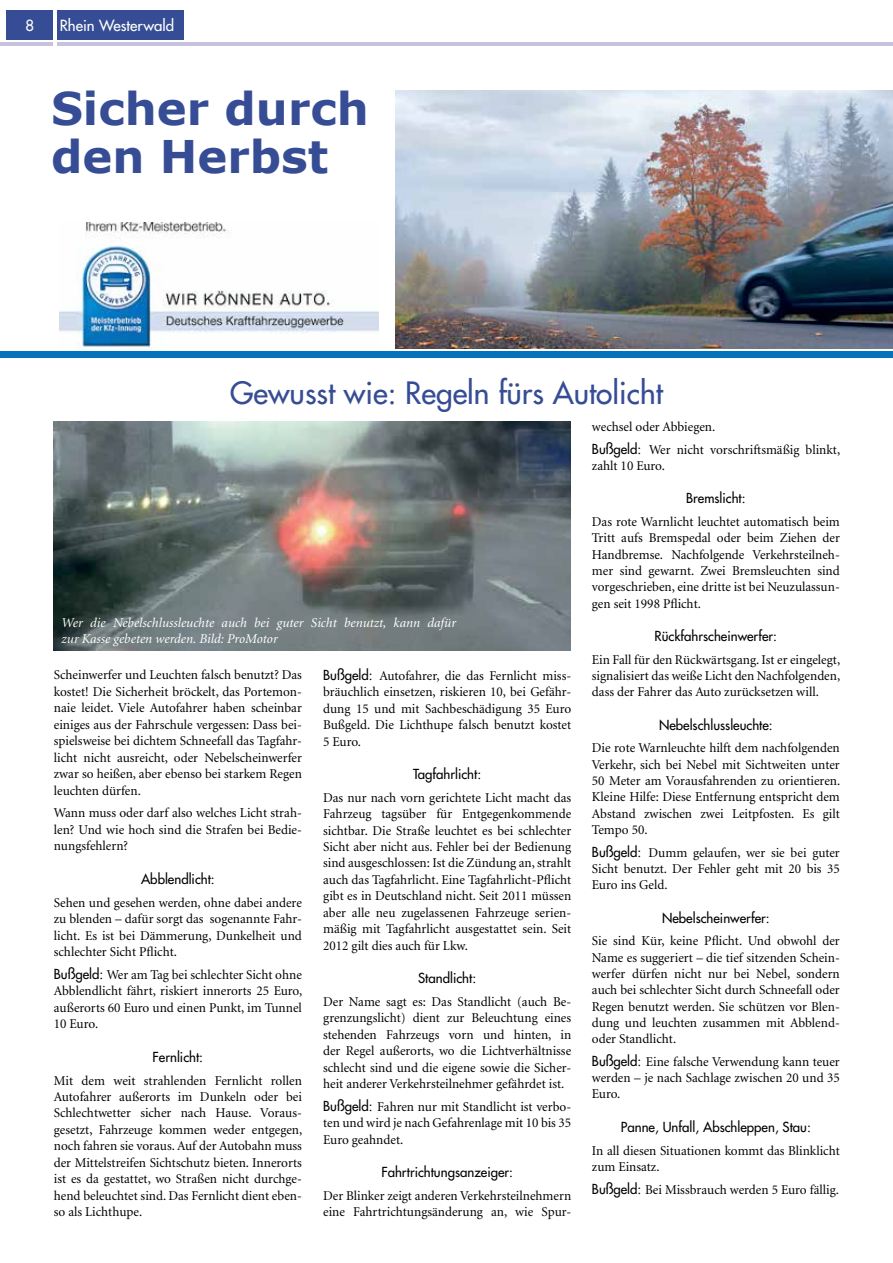
<style>
.page{position:relative;width:893px;height:1263px;background:#fff}
.page>*{position:absolute;margin:0;border:0;box-sizing:border-box;transform-origin:0 0}
.t1{font:700 45px/48px "Verdana";color:#364d95}
.t2{font:30px "Futura LT";color:#364d95}
.t3{font:15px "Futura LT";color:#fff}
.t4{font:13.5px/16.4px "Minion LT";color:#000;text-align:justify}
.t5{font:13.5px "Futura LT";color:#000}
.t6{font:italic 13.5px/16.2px "Minion LT";color:#fff}
.s1{font-family:"Futura LT"}
</style>
<div class="page">
<hr style="left:0;top:43px;width:893px;height:3px;background:#c7c2de">
<div style="left:6px;top:10px;width:177px;height:30px;background:#364d95"></div>
<hr style="left:53px;top:0;width:3px;height:46px;background:#fff">
<img style="left:395px;top:90px;width:498px;height:258px">
<img style="left:60px;top:222px;width:319px;height:127px">
<div style="left:0;top:351px;width:893px;height:6px;background:#0472bd"></div>
<img style="left:53px;top:421px;width:518px;height:230px">
<p class="t3" style="left:25px;top:15px;width:10px">8</p>
<p class="t3" style="left:60px;top:15px;width:116px">Rhein Westerwald</p>
<h1 class="t1" style="left:51px;top:83px;width:319px">Sicher durch den Herbst</h1>
<h2 class="t2" style="left:230px;top:373px;width:434px">Gewusst wie: Regeln fürs Autolicht</h2>
<p class="t6" style="left:62px;top:615px;width:396px">Wer die Nebelschlussleuchte auch bei guter Sicht benutzt, kann dafür zur Kasse gebeten werden. Bild: ProMotor</p>
<p class="t4" style="left:54px;top:667px;width:250px">Scheinwerfer und Leuchten falsch benutzt? Das kostet! Die Sicherheit bröckelt, das Portemon&shy;naie leidet. Viele Autofahrer haben scheinbar einiges aus der Fahrschule vergessen: Dass bei&shy;spielsweise bei dichtem Schneefall das Tagfahr&shy;licht nicht ausreicht, oder Nebelscheinwerfer zwar so heißen, aber ebenso bei starkem Regen leuchten dürfen.</p>
<p class="t4" style="left:54px;top:805px;width:250px">Wann muss oder darf also welches Licht strah&shy;len? Und wie hoch sind die Strafen bei Bedie&shy;nungsfehlern?</p>
<p class="t5" style="left:141px;top:870px;width:75px">Abblendlicht:</p>
<p class="t4" style="left:54px;top:894px;width:250px">Sehen und gesehen werden, ohne dabei andere zu blenden – dafür sorgt das sogenannte Fahr&shy;licht. Es ist bei Dämmerung, Dunkelheit und schlechter Sicht Pflicht.</p>
<p class="t4" style="left:54px;top:967px;width:250px"><span class="s1">Bußgeld:</span> Wer am Tag bei schlechter Sicht ohne Abblendlicht fährt, riskiert innerorts 25 Euro, außerorts 60 Euro und einen Punkt, im Tunnel 10 Euro.</p>
<p class="t5" style="left:153px;top:1048px;width:52px">Fernlicht:</p>
<p class="t4" style="left:54px;top:1072px;width:250px">Mit dem weit strahlenden Fernlicht rollen Autofahrer außerorts im Dunkeln oder bei Schlechtwetter sicher nach Hause. Voraus&shy;gesetzt, Fahrzeuge kommen weder entgegen, noch fahren sie voraus. Auf der Autobahn muss der Mittelstreifen Sichtschutz bieten. Innerorts ist es da gestattet, wo Straßen nicht durchge&shy;hend beleuchtet sind. Das Fernlicht dient eben&shy;so als Lichthupe.</p>
<p class="t4" style="left:323px;top:668px;width:250px"><span class="s1">Bußgeld:</span> Autofahrer, die das Fernlicht miss&shy;bräuchlich einsetzen, riskieren 10, bei Gefähr&shy;dung 15 und mit Sachbeschädigung 35 Euro Bußgeld. Die Lichthupe falsch benutzt kostet 5 Euro.</p>
<p class="t5" style="left:413px;top:765px;width:70px">Tagfahrlicht:</p>
<p class="t4" style="left:323px;top:790px;width:250px">Das nur nach vorn gerichtete Licht macht das Fahrzeug tagsüber für Entgegenkommende sichtbar. Die Straße leuchtet es bei schlechter Sicht aber nicht aus. Fehler bei der Bedienung sind ausgeschlossen: Ist die Zündung an, strahlt auch das Tagfahrlicht. Eine Tagfahrlicht-Pflicht gibt es in Deutschland nicht. Seit 2011 müssen aber alle neu zugelassenen Fahrzeuge serien&shy;mäßig mit Tagfahrlicht ausgestattet sein. Seit 2012 gilt dies auch für Lkw.</p>
<p class="t5" style="left:418px;top:969px;width:59px">Standlicht:</p>
<p class="t4" style="left:323px;top:994px;width:250px">Der Name sagt es: Das Standlicht (auch Be&shy;grenzungslicht) dient zur Beleuchtung eines stehenden Fahrzeugs vorn und hinten, in der Regel außerorts, wo die Lichtverhältnisse schlecht sind und die eigene sowie die Sicher&shy;heit anderer Verkehrsteilnehmer gefährdet ist.</p>
<p class="t4" style="left:323px;top:1099px;width:250px"><span class="s1">Bußgeld:</span> Fahren nur mit Standlicht ist verbo&shy;ten und wird je nach Gefahrenlage mit 10 bis 35<br>Euro geahndet.</p>
<p class="t5" style="left:381px;top:1163px;width:133px">Fahrtrichtungsanzeiger:</p>
<p class="t4" style="left:323px;top:1188px;width:250px">Der Blinker zeigt anderen Verkehrsteilnehmern eine Fahrtrichtungsänderung an, wie Spur-</p>
<p class="t4" style="left:592px;top:416px;width:250px;line-height:22.6px">wechsel oder Abbiegen.<br><span class="s1">Bußgeld:</span> Wer nicht vorschriftsmäßig blinkt,</p>
<p class="t4" style="left:592px;top:458px;width:75px">zahlt 10 Euro.</p>
<p class="t5" style="left:686px;top:490px;width:61px">Bremslicht:</p>
<p class="t4" style="left:592px;top:514px;width:249px">Das rote Warnlicht leuchtet automatisch beim Tritt aufs Bremspedal oder beim Ziehen der Handbremse. Nachfolgende Verkehrsteilneh&shy;mer sind gewarnt. Zwei Bremsleuchten sind vorgeschrieben, eine dritte ist bei Neuzulassun&shy;gen seit 1998 Pflicht.</p>
<p class="t5" style="left:655px;top:627px;width:124px">Rückfahrscheinwerfer:</p>
<p class="t4" style="left:592px;top:652px;width:250px">Ein Fall für den Rückwärtsgang. Ist er eingelegt, signalisiert das weiße Licht den Nachfolgenden, dass der Fahrer das Auto zurücksetzen will.</p>
<p class="t5" style="left:659px;top:716px;width:115px">Nebelschlussleuchte:</p>
<p class="t4" style="left:592px;top:740px;width:250px">Die rote Warnleuchte hilft dem nachfolgenden Verkehr, sich bei Nebel mit Sichtweiten unter 50 Meter am Vorausfahrenden zu orientieren.<br>Kleine Hilfe: Diese Entfernung entspricht dem Abstand zwischen zwei Leitpfosten. Es gilt Tempo 50.</p>
<p class="t4" style="left:592px;top:845px;width:249px"><span class="s1">Bußgeld:</span> Dumm gelaufen, wer sie bei guter Sicht benutzt. Der Fehler geht mit 20 bis 35<br>Euro ins Geld.</p>
<p class="t5" style="left:662px;top:909px;width:109px">Nebelscheinwerfer:</p>
<p class="t4" style="left:592px;top:933px;width:249px">Sie sind Kür, keine Pflicht. Und obwohl der Name es suggeriert – die tief sitzenden Schein&shy;werfer dürfen nicht nur bei Nebel, sondern auch bei schlechter Sicht durch Schneefall oder Regen benutzt werden. Sie schützen vor Blen&shy;dung und leuchten zusammen mit Abblend&shy;oder Standlicht.</p>
<p class="t4" style="left:592px;top:1054px;width:249px"><span class="s1">Bußgeld:</span> Eine falsche Verwendung kann teuer werden – je nach Sachlage zwischen 20 und 35<br>Euro.</p>
<p class="t5" style="left:621px;top:1118px;width:191px">Panne, Unfall, Abschleppen, Stau:</p>
<p class="t4" style="left:592px;top:1142px;width:249px">In all diesen Situationen kommt das Blinklicht zum Einsatz.</p>
<p class="t4" style="left:592px;top:1181px;width:249px"><span class="s1">Bußgeld:</span> Bei Missbrauch werden 5 Euro fällig.</p>
</div>
